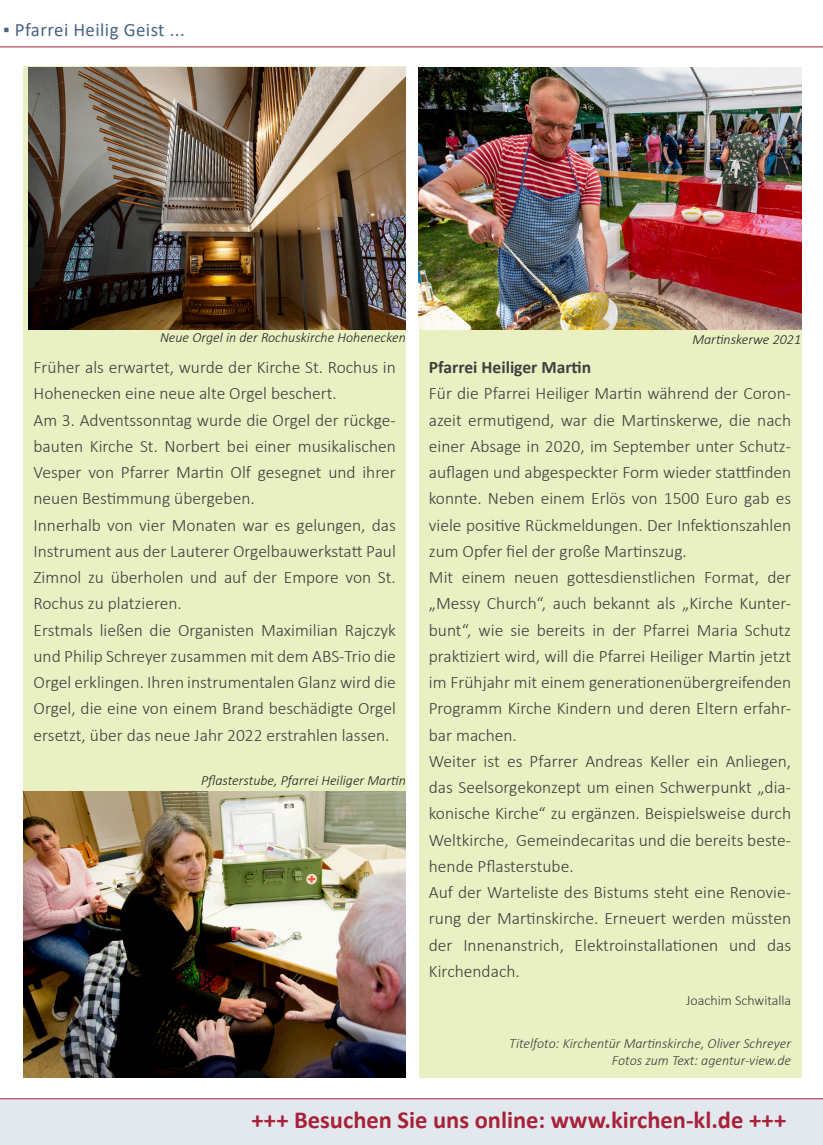
<style>
.page{position:relative;width:823px;height:1145px;background:#fff}
.page>*{position:absolute;margin:0;border:0;box-sizing:border-box;transform-origin:0 0}
.t1{font:700 24.5px "Calibri";color:#a72239}
.t2{font:18.9px "Calibri";letter-spacing:.02em;color:#496483}
.Messe{font:300 17.5px/26.2px "Calibri";color:#3e3e3f;text-align:justify}
.Messe-2{font:700 17.5px "Calibri";color:#3e3e3f}
.t3{font:italic 300 14px "Calibri";color:#231f20}
.Messe-3{font:italic 300 14px "Calibri";color:#3e3e3f}
.Messe-4{font:300 14px "Calibri";color:#3e3e3f}
</style>
<div class="page">
<div style="left:419px;top:67px;width:382px;height:1011px;background:#e9f0c1"></div>
<div style="left:24px;top:67px;width:382px;height:1010px;background:#e9f0c1"></div>
<hr style="left:0;top:47px;width:823px;height:1px;background:#a72239">
<div style="left:0;top:1099px;width:823px;height:46px;background:#e3e8ef"></div>
<hr style="left:0;top:1098px;width:823px;height:1px;background:#a72239">
<img style="left:28px;top:67px;width:378px;height:262px">
<img style="left:24px;top:792px;width:382px;height:286px">
<img style="left:419px;top:67px;width:382px;height:262px">
<p class="t2" style="left:3px;top:17px;width:183px">▪ Pfarrei Heilig Geist ...</p>
<p class="t3" style="left:160px;top:329px;width:247px">Neue Orgel in der Rochuskirche Hohenecken</p>
<p class="Messe" style="left:34px;top:354px;width:364px">Früher als erwartet, wurde der Kirche St. Rochus in<br>Hohenecken eine neue alte Orgel beschert.</p>
<p class="Messe" style="left:34px;top:407px;width:364px">Am 3. Adventssonntag wurde die Orgel der rückge&shy;bauten Kirche St. Norbert bei einer musikalischen Vesper von Pfarrer Martin Olf gesegnet und ihrer neuen Bestimmung übergeben.</p>
<p class="Messe" style="left:34px;top:512px;width:364px">Innerhalb von vier Monaten war es gelungen, das Instrument aus der Lauterer Orgelbauwerkstatt Paul Zimnol zu überholen und auf der Empore von St.<br>Rochus zu platzieren.</p>
<p class="Messe" style="left:34px;top:617px;width:364px">Erstmals ließen die Organisten Maximilian Rajczyk und Philip Schreyer zusammen mit dem ABS-Trio die Orgel erklingen. Ihren instrumentalen Glanz wird die Orgel, die eine von einem Brand beschädigte Orgel ersetzt, über das neue Jahr 2022 erstrahlen lassen.</p>
<p class="t3" style="left:201px;top:771px;width:206px">Pflasterstube, Pfarrei Heiliger Martin</p>
<p class="t3" style="left:692px;top:331px;width:110px">Martinskerwe 2021</p>
<p class="Messe-2" style="left:429px;top:355px;width:164px">Pfarrei Heiliger Martin</p>
<p class="Messe" style="left:429px;top:380px;width:364px">Für die Pfarrei Heiliger Martin während der Coron&shy;azeit ermutigend, war die Martinskerwe, die nach einer Absage in 2020, im September unter Schutz&shy;auflagen und abgespeckter Form wieder stattfinden konnte. Neben einem Erlös von 1500 Euro gab es viele positive Rückmeldungen. Der Infektionszahlen zum Opfer fiel der große Martinszug.</p>
<p class="Messe" style="left:429px;top:564px;width:364px">Mit einem neuen gottesdienstlichen Format, der „Messy Church“, auch bekannt als „Kirche Kunter&shy;bunt“, wie sie bereits in der Pfarrei Maria Schutz praktiziert wird, will die Pfarrei Heiliger Martin jetzt im Frühjahr mit einem generationenübergreifenden Programm Kirche Kindern und deren Eltern erfahr&shy;bar machen.</p>
<p class="Messe" style="left:429px;top:748px;width:364px">Weiter ist es Pfarrer Andreas Keller ein Anliegen, das Seelsorgekonzept um einen Schwerpunkt „dia&shy;konische Kirche“ zu ergänzen. Beispielsweise durch Weltkirche, Gemeindecaritas und die bereits beste&shy;hende Pflasterstube.</p>
<p class="Messe" style="left:429px;top:879px;width:364px">Auf der Warteliste des Bistums steht eine Renovie&shy;rung der Martinskirche. Erneuert werden müssten der Innenanstrich, Elektroinstallationen und das Kirchendach.</p>
<p class="Messe-4" style="left:686px;top:992px;width:106px">Joachim Schwitalla</p>
<p class="Messe-3" style="left:509px;top:1034px;width:283px">Titelfoto: Kirchentür Martinskirche, Oliver Schreyer</p>
<p class="Messe-3" style="left:612px;top:1052px;width:181px">Fotos zum Text: agentur-view.de</p>
<p class="t1" style="left:251px;top:1103px;width:536px">+++ Besuchen Sie uns online: www.kirchen-kl.de +++</p>
</div>
